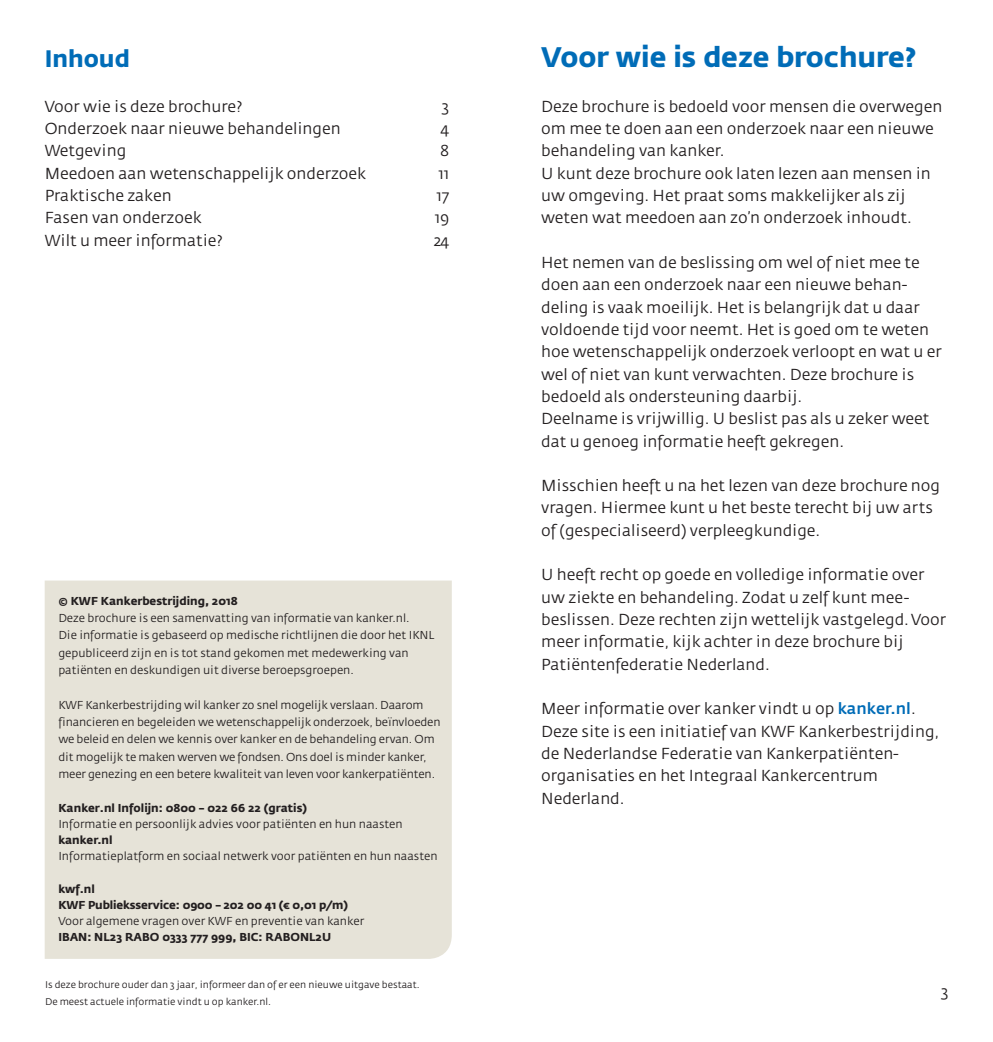
<style>
.page{position:relative;width:993px;height:1042px;background:#fff}
.page>*{position:absolute;margin:0;border:0;box-sizing:border-box;transform-origin:0 0}
.t1{font:700 28px "KWF Fedra Sans";color:#006cb7}
.t2{font:700 23.62px "KWF Fedra Sans";color:#006cb7}
.t3{font:15.75px/22.4px "KWF Fedra Sans";color:#231f20}
.t4{font:11.38px/17.3px "KWF Fedra Sans";color:#231f20}
.t5{font:700 11.38px/16.1px "KWF Fedra Sans";color:#231f20}
.t6{font:9.62px/16.8px "KWF Fedra Sans";color:#231f20}
.s1{font-weight:500;color:#006cb7}
</style>
<div class="page">
<div style="left:45px;top:580px;width:406px;height:379px;background:#e6e3d8"></div>
<h2 class="t2" style="left:45px;top:44px;width:87px">Inhoud</h2>
<p class="t3" style="left:45px;top:95px;width:199px">Voor wie is deze brochure?</p>
<p class="t3" style="left:442px;top:95px;width:9px">3</p>
<p class="t3" style="left:45px;top:118px;width:297px">Onderzoek naar nieuwe behandelingen</p>
<p class="t3" style="left:440px;top:118px;width:10px">4</p>
<p class="t3" style="left:45px;top:140px;width:83px">Wetgeving</p>
<p class="t3" style="left:440px;top:140px;width:11px">8</p>
<p class="t3" style="left:45px;top:162px;width:323px">Meedoen aan wetenschappelijk onderzoek</p>
<p class="t3" style="left:438px;top:162px;width:12px">11</p>
<p class="t3" style="left:45px;top:185px;width:129px">Praktische zaken</p>
<p class="t3" style="left:436px;top:185px;width:14px">17</p>
<p class="t3" style="left:45px;top:207px;width:158px">Fasen van onderzoek</p>
<p class="t3" style="left:434px;top:207px;width:16px">19</p>
<p class="t3" style="left:45px;top:229px;width:180px">Wilt u meer informatie?</p>
<p class="t3" style="left:433px;top:229px;width:17px">24</p>
<p class="t5" style="left:58px;top:593px;width:181px">© KWF Kankerbestrijding, 2018</p>
<p class="t4" style="left:58px;top:609px;width:377px">Deze brochure is een samenvatting van informatie van kanker.nl.<br>Die informatie is gebaseerd op medische richtlijnen die door het IKNL gepubliceerd zijn en is tot stand gekomen met medewerking van patiënten en deskundigen uit diverse beroepsgroepen.</p>
<p class="t4" style="left:58px;top:696px;width:383px">KWF Kankerbestrijding wil kanker zo snel mogelijk verslaan. Daarom financieren en begeleiden we wetenschappelijk onderzoek, beïnvloeden we beleid en delen we kennis over kanker en de behandeling ervan. Om dit mogelijk te maken werven we fondsen. Ons doel is minder kanker, meer genezing en een betere kwaliteit van leven voor kankerpatiënten.</p>
<p class="t5" style="left:58px;top:800px;width:250px">Kanker.nl Infolijn: 0800 – 022 66 22 (gratis)</p>
<p class="t4" style="left:58px;top:815px;width:346px">Informatie en persoonlijk advies voor patiënten en hun naasten</p>
<p class="t5" style="left:58px;top:832px;width:56px">kanker.nl</p>
<p class="t4" style="left:58px;top:848px;width:380px">Informatieplatform en sociaal netwerk voor patiënten en hun naasten</p>
<p class="t5" style="left:58px;top:881px;width:291px">kwf.nl<br>KWF Publieksservice: 0900 – 202 00 41 (¤ 0,01 p/m)</p>
<p class="t4" style="left:58px;top:913px;width:307px">Voor algemene vragen over KWF en preventie van kanker</p>
<p class="t5" style="left:58px;top:929px;width:274px">IBAN: NL23 RABO 0333 777 999, BIC: RABONL2U</p>
<p class="t6" style="left:45px;top:976px;width:376px">Is deze brochure ouder dan 3 jaar, informeer dan of er een nieuwe uitgave bestaat.<br>De meest actuele informatie vindt u op kanker.nl.</p>
<h1 class="t1" style="left:541px;top:40px;width:376px">Voor wie is deze brochure?</h1>
<p class="t3" style="left:541px;top:95px;width:402px">Deze brochure is bedoeld voor mensen die overwegen om mee te doen aan een onderzoek naar een nieuwe behandeling van kanker.<br>U kunt deze brochure ook laten lezen aan mensen in uw omgeving. Het praat soms makkelijker als zij weten wat meedoen aan zo’n onderzoek inhoudt.</p>
<p class="t3" style="left:541px;top:252px;width:402px">Het nemen van de beslissing om wel of niet mee te doen aan een onderzoek naar een nieuwe behan&shy;deling is vaak moeilijk. Het is belangrijk dat u daar voldoende tijd voor neemt. Het is goed om te weten hoe wetenschappelijk onderzoek verloopt en wat u er wel of niet van kunt verwachten. Deze brochure is bedoeld als ondersteuning daarbij.<br>Deelname is vrijwillig. U beslist pas als u zeker weet dat u genoeg informatie heeft gekregen.</p>
<p class="t3" style="left:541px;top:475px;width:400px">Misschien heeft u na het lezen van deze brochure nog vragen. Hiermee kunt u het beste terecht bij uw arts of (gespecialiseerd) verpleegkundige.</p>
<p class="t3" style="left:541px;top:564px;width:406px">U heeft recht op goede en volledige informatie over uw ziekte en behandeling. Zodat u zelf kunt mee&shy;beslissen. Deze rechten zijn wettelijk vastgelegd. Voor meer informatie, kijk achter in deze brochure bij Patiëntenfederatie Nederland.</p>
<p class="t3" style="left:541px;top:698px;width:399px">Meer informatie over kanker vindt u op <span class="s1">kanker.nl</span>.<br>Deze site is een initiatief van KWF Kankerbestrijding, de Nederlandse Federatie van Kankerpatiënten&shy;organisaties en het Integraal Kankercentrum Nederland.</p>
<p class="t3" style="left:940px;top:981px;width:9px">3</p>
</div>
